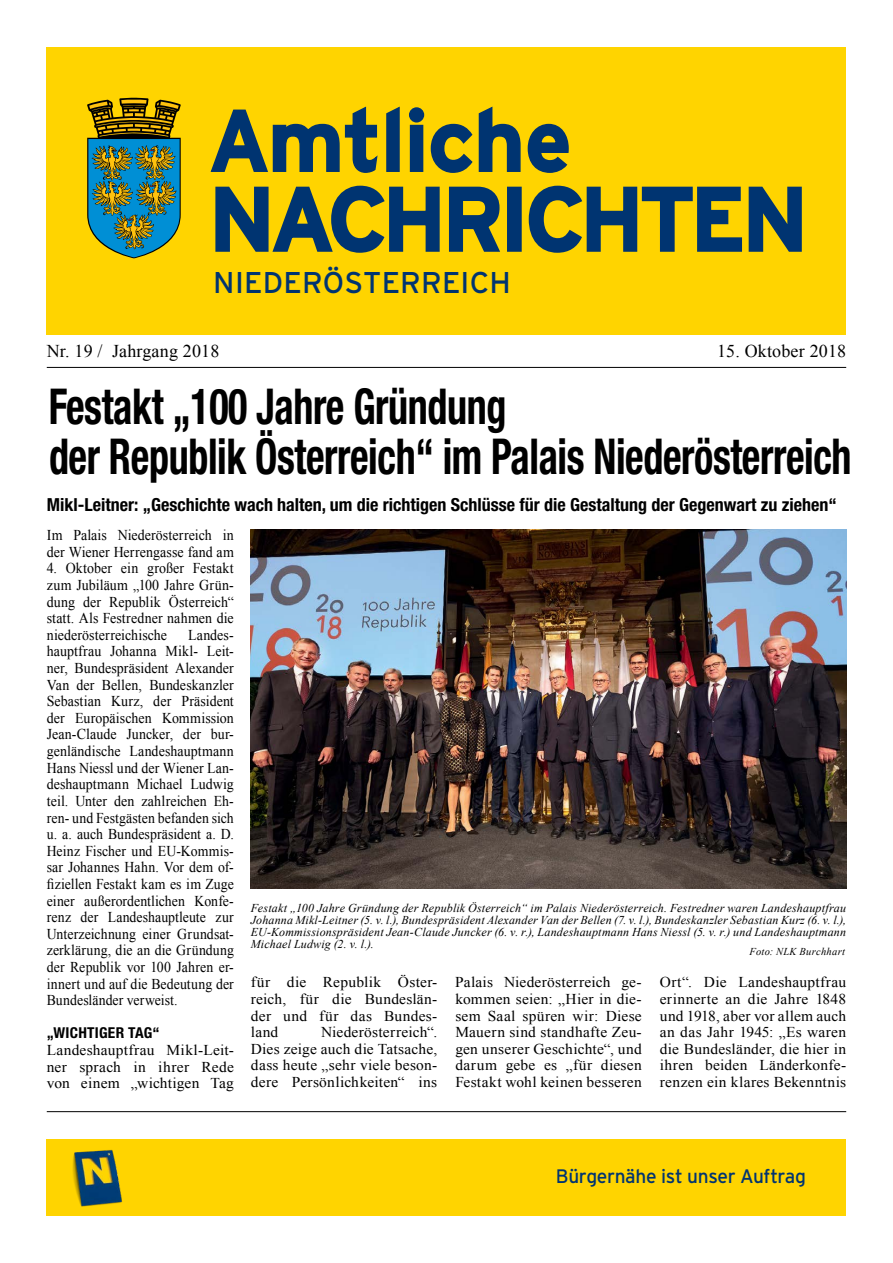
<style>
.page{position:relative;width:893px;height:1263px;background:#fff}
.page>*{position:absolute;margin:0;border:0;box-sizing:border-box;transform-origin:0 0}
.t1{font:700 90px "Interstate";letter-spacing:-.055em;color:#003471}
.t2{font:700 87px "Interstate";letter-spacing:-.01em;color:#003471;scale:.95 1}
.t3{font:700 condensed 49.5px/49.5px "Helvetica Neue LT Pro";letter-spacing:-.01em;color:#000;scale:.81 1}
.t4{font:30px "Interstate";letter-spacing:.005em;color:#003471}
.t5{font:19.5px "Interstate";letter-spacing:-.02em;color:#003471}
.t6{font:700 condensed 18px "Helvetica Neue LT Pro";color:#000}
.t7{font:18px "Times New Roman";letter-spacing:.01em;color:#000}
.t8{font:15px/16.6px "Times New Roman";letter-spacing:.015em;color:#000;text-align:justify;scale:.93 1}
.t9{font:15px/16.6px "Times New Roman";letter-spacing:.015em;color:#000;text-align:justify}
.t10{font:700 condensed 15px "Helvetica Neue LT Pro";letter-spacing:.015em;color:#000}
.t11{font:italic 12px/12px "Times New Roman";letter-spacing:.015em;color:#000;text-align:justify}
.t12{font:italic 10.5px "Times New Roman";letter-spacing:.03em;color:#000}
</style>
<div class="page">
<hr style="left:47px;top:367px;width:799px;height:1px;background:#000">
<hr style="left:47px;top:1111px;width:799px;height:1px;background:#000">
<div style="left:47px;top:47px;width:799px;height:287px;background:#ffd400"></div>
<div style="left:47px;top:1140px;width:799px;height:76px;background:#ffd400"></div>
<svg style="left:210px;top:106px;width:168px;height:67px"></svg>
<svg style="left:386px;top:106px;width:14px;height:66px"></svg>
<svg style="left:409px;top:106px;width:112px;height:67px"></svg>
<svg style="left:527px;top:123px;width:42px;height:50px"></svg>
<svg style="left:215px;top:185px;width:225px;height:68px"></svg>
<svg style="left:449px;top:186px;width:51px;height:66px"></svg>
<div style="left:507px;top:187px;width:15px;height:65px;border:2px solid #003471"></div>
<svg style="left:528px;top:185px;width:274px;height:68px"></svg>
<svg style="left:87px;top:98px;width:94px;height:160px"></svg>
<img style="left:72px;top:1149px;width:51px;height:58px">
<img style="left:251px;top:530px;width:595px;height:359px">
<h2 class="t2" style="left:208px;top:92px;width:384px">Amtliche</h2>
<h1 class="t1" style="left:208px;top:169px;width:602px">NACHRICHTEN</h1>
<h3 class="t4" style="left:213px;top:265px;width:299px">NIEDERÖSTERREICH</h3>
<p class="t7" style="left:47px;top:339px;width:174px">Nr. 19 / Jahrgang 2018</p>
<p class="t7" style="left:717px;top:339px;width:131px">15. Oktober 2018</p>
<h3 class="t3" style="left:49px;top:381px;width:993px">Festakt „100 Jahre Gründung<br>der Republik Österreich“ im Palais Niederösterreich</h3>
<p class="t6" style="left:47px;top:494px;width:791px">Mikl-Leitner: „Geschichte wach halten, um die richtigen Schlüsse für die Gestaltung der Gegenwart zu ziehen“</p>
<p class="t8" style="left:47px;top:527px;width:203px">Im Palais Niederösterreich in der Wiener Herrengasse fand am</p>
<p class="t8" style="left:47px;top:560px;width:203px">4. Oktober ein großer Festakt zum Jubiläum „100 Jahre Grün&shy;dung der Republik Österreich“ statt. Als Festredner nahmen die niederösterreichische</p>
<p class="t8" style="left:47px;top:626px;width:203px;text-indent:141px">Landes&shy;hauptfrau Johanna Mikl- Leit&shy;ner, Bundespräsident Alexander Van der Bellen, Bundeskanzler Sebastian Kurz, der Präsident der Europäischen Kommission Jean-Claude Juncker, der bur&shy;genländische Landeshauptmann Hans Niessl und der Wiener Lan&shy;deshauptmann Michael Ludwig teil. Unter den zahlreichen Eh&shy;ren- und Festgästen befanden sich u. a. auch Bundespräsident a. D.<br>Heinz Fischer und EU-Kommis&shy;sar Johannes Hahn. Vor dem of&shy;fiziellen Festakt kam es im Zuge einer außerordentlichen Konfe&shy;renz der Landeshauptleute zur Unterzeichnung einer Grundsat&shy;zerklärung, die an die Gründung der Republik vor 100 Jahren er&shy;innert und auf die Bedeutung der Bundesländer verweist.</p>
<p class="t10" style="left:47px;top:1024px;width:114px">„WICHTIGER TAG“</p>
<p class="t9" style="left:47px;top:1041px;width:189px">Landeshauptfrau Mikl-Leit&shy;ner sprach in ihrer Rede von einem „wichtigen Tag</p>
<p class="t11" style="left:251px;top:901px;width:597px">Festakt „100 Jahre Gründung der Republik Österreich“ im Palais Niederösterreich. Festredner waren Landeshauptfrau Johanna Mikl-Leitner (5. v. l.), Bundespräsident Alexander Van der Bellen (7. v. l.), Bundeskanzler Sebastian Kurz (6. v. l.), EU-Kommissionspräsident Jean-Claude Juncker (6. v. r.), Landeshauptmann Hans Niessl (5. v. r.) und Landeshauptmann Michael Ludwig (2. v. l.).</p>
<p class="t12" style="left:750px;top:944px;width:97px">Foto: NLK Burchhart</p>
<p class="t9" style="left:251px;top:974px;width:188px">für die Republik Öster&shy;reich, für die Bundeslän&shy;der und für das Bundes&shy;land</p>
<p class="t9" style="left:455px;top:974px;width:188px">Palais Niederösterreich ge&shy;kommen seien: „Hier in die&shy;sem Saal spüren wir: Diese Mauern sind standhafte Zeu&shy;gen unserer Geschichte“, und darum gebe es „für diesen Festakt wohl keinen besseren</p>
<p class="t9" style="left:660px;top:974px;width:188px">Ort“. Die Landeshauptfrau erinnerte an die Jahre 1848 und 1918, aber vor allem auch an das Jahr 1945: „Es waren die Bundesländer, die hier in ihren beiden Länderkonfe&shy;renzen ein klares Bekenntnis</p>
<p class="t9" style="left:251px;top:1024px;width:188px;text-indent:70px">Niederösterreich“.<br>Dies zeige auch die Tatsache, dass heute „sehr viele beson&shy;dere Persönlichkeiten“ ins</p>
<h3 class="t5" style="left:556px;top:1165px;width:252px">Bürgernähe ist unser Auftrag</h3>
</div>
